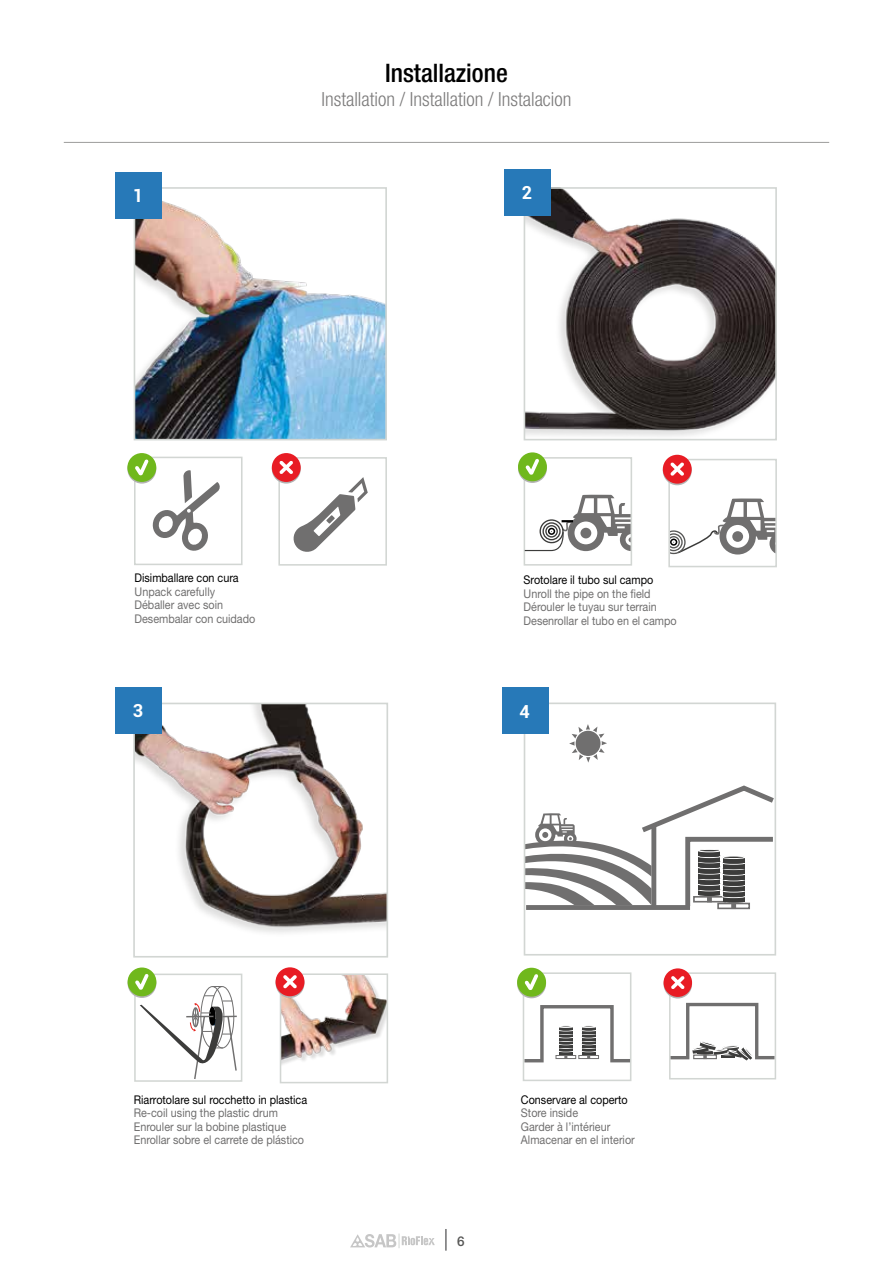
<style>
.page{position:relative;width:893px;height:1263px;background:#fff}
.page>*{position:absolute;margin:0;border:0;box-sizing:border-box;transform-origin:0 0}
.t1{font:500 condensed 25.5px "Helvetica Neue LT Std";color:#000}
.t2{font:300 condensed 19.5px "Helvetica Neue LT Std";color:#7c7b7b}
.t3{font:700 18px "Roboto";color:#fff}
.t4{font:500 13.5px "Helvetica Neue LT Std";color:#575756}
.t5{font:12px/13.5px "Helvetica Neue LT Std";color:#706f6f;scale:.9 1}
.t6{font:12px "Helvetica Neue LT Std";color:#000;scale:.9 1}
</style>
<div class="page">
<svg style="left:445px;top:1229px;width:1px;height:22px"></svg>
<svg style="left:350px;top:1233px;width:85px;height:15px"></svg>
<hr style="left:64px;top:142px;width:765px;height:1px;background:#9d9d9c">
<img style="left:137px;top:190px;width:247px;height:247px">
<div style="left:134px;top:187px;width:253px;height:253px;border:2px solid #d2d6d3"></div>
<div style="left:134px;top:457px;width:109px;height:108px;background:#fff;border:2px solid #d2d6d3"></div>
<svg style="left:127px;top:455px;width:29px;height:29px"></svg>
<div style="left:127px;top:453px;width:29px;height:29px;background:#70b81c;border-radius:50%"></div>
<svg style="left:135px;top:459px;width:85px;height:94px"></svg>
<div style="left:278px;top:457px;width:109px;height:109px;background:#fff;border:2px solid #d2d6d3"></div>
<svg style="left:272px;top:455px;width:29px;height:29px"></svg>
<div style="left:272px;top:453px;width:29px;height:29px;background:#e81c24;border-radius:50%"></div>
<svg style="left:279px;top:461px;width:89px;height:92px"></svg>
<div style="left:115px;top:172px;width:46px;height:47px;background:#2779b8"></div>
<img style="left:527px;top:190px;width:247px;height:247px">
<div style="left:524px;top:187px;width:253px;height:253px;border:2px solid #d2d6d3"></div>
<div style="left:524px;top:457px;width:108px;height:109px;border:2px solid #d2d6d3"></div>
<svg style="left:524px;top:494px;width:107px;height:58px"></svg>
<svg style="left:518px;top:454px;width:29px;height:29px"></svg>
<div style="left:518px;top:452px;width:29px;height:29px;background:#70b81c;border-radius:50%"></div>
<svg style="left:525px;top:459px;width:14px;height:16px"></svg>
<div style="left:668px;top:459px;width:109px;height:108px;border:2px solid #d2d6d3"></div>
<svg style="left:663px;top:456px;width:29px;height:29px"></svg>
<div style="left:663px;top:455px;width:29px;height:29px;background:#e81c24;border-radius:50%"></div>
<svg style="left:670px;top:462px;width:14px;height:14px"></svg>
<svg style="left:670px;top:498px;width:105px;height:56px"></svg>
<div style="left:504px;top:169px;width:46px;height:47px;background:#2779b8"></div>
<img style="left:136px;top:706px;width:249px;height:227px">
<div style="left:133px;top:703px;width:255px;height:254px;border:2px solid #d2d6d3"></div>
<div style="left:134px;top:973px;width:108px;height:109px;background:#fff;border:2px solid #d2d6d3"></div>
<svg style="left:128px;top:969px;width:28px;height:29px"></svg>
<div style="left:128px;top:967px;width:28px;height:29px;background:#70b81c;border-radius:50%"></div>
<svg style="left:135px;top:974px;width:103px;height:107px"></svg>
<img style="left:283px;top:976px;width:102px;height:88px">
<div style="left:280px;top:973px;width:108px;height:110px;border:2px solid #d2d6d3"></div>
<svg style="left:276px;top:969px;width:28px;height:29px"></svg>
<div style="left:276px;top:967px;width:28px;height:29px;background:#e81c24;border-radius:50%"></div>
<svg style="left:283px;top:975px;width:14px;height:13px"></svg>
<div style="left:115px;top:688px;width:46px;height:46px;background:#2779b8"></div>
<svg style="left:569px;top:724px;width:38px;height:39px"></svg>
<svg style="left:527px;top:785px;width:246px;height:125px"></svg>
<div style="left:524px;top:702px;width:252px;height:253px;border:2px solid #d2d6d3"></div>
<div style="left:523px;top:972px;width:108px;height:109px;border:2px solid #d2d6d3"></div>
<svg style="left:517px;top:969px;width:29px;height:29px"></svg>
<div style="left:517px;top:968px;width:29px;height:29px;background:#70b81c;border-radius:50%"></div>
<svg style="left:524px;top:974px;width:14px;height:16px"></svg>
<svg style="left:522px;top:1003px;width:110px;height:61px"></svg>
<div style="left:502px;top:688px;width:46px;height:46px;background:#2779b8"></div>
<div style="left:669px;top:972px;width:107px;height:107px;border:2px solid #d2d6d3"></div>
<svg style="left:663px;top:970px;width:29px;height:28px"></svg>
<div style="left:663px;top:968px;width:29px;height:29px;background:#e81c24;border-radius:50%"></div>
<svg style="left:671px;top:976px;width:14px;height:13px"></svg>
<svg style="left:669px;top:1001px;width:107px;height:60px"></svg>
<h3 class="t3" style="left:133px;top:183px;width:12px">1</h3>
<h1 class="t1" style="left:385px;top:58px;width:124px">Installazione</h1>
<h2 class="t2" style="left:321px;top:88px;width:251px">Installation / Installation / Instalacion</h2>
<h3 class="t3" style="left:522px;top:180px;width:12px">2</h3>
<p class="t6" style="left:135px;top:571px;width:117px">Disimballare con cura</p>
<p class="t5" style="left:135px;top:585px;width:136px">Unpack carefully<br>Déballer avec soin<br>Desembalar con cuidado</p>
<h3 class="t3" style="left:133px;top:698px;width:12px">3</h3>
<p class="t6" style="left:524px;top:573px;width:146px">Srotolare il tubo sul campo</p>
<p class="t5" style="left:524px;top:587px;width:172px">Unroll the pipe on the field<br>Dérouler le tuyau sur terrain<br>Desenrollar el tubo en el campo</p>
<h3 class="t3" style="left:520px;top:698px;width:12px">4</h3>
<p class="t6" style="left:134px;top:1092px;width:194px">Riarrotolare sul rocchetto in plastica</p>
<p class="t5" style="left:134px;top:1106px;width:191px">Re-coil using the plastic drum<br>Enrouler sur la bobine plastique<br>Enrollar sobre el carrete de plástico</p>
<p class="t4" style="left:457px;top:1233px;width:9px">6</p>
<p class="t6" style="left:521px;top:1092px;width:120px">Conservare al coperto</p>
<p class="t5" style="left:521px;top:1106px;width:128px">Store inside<br>Garder à l’intérieur<br>Almacenar en el interior</p>
</div>
